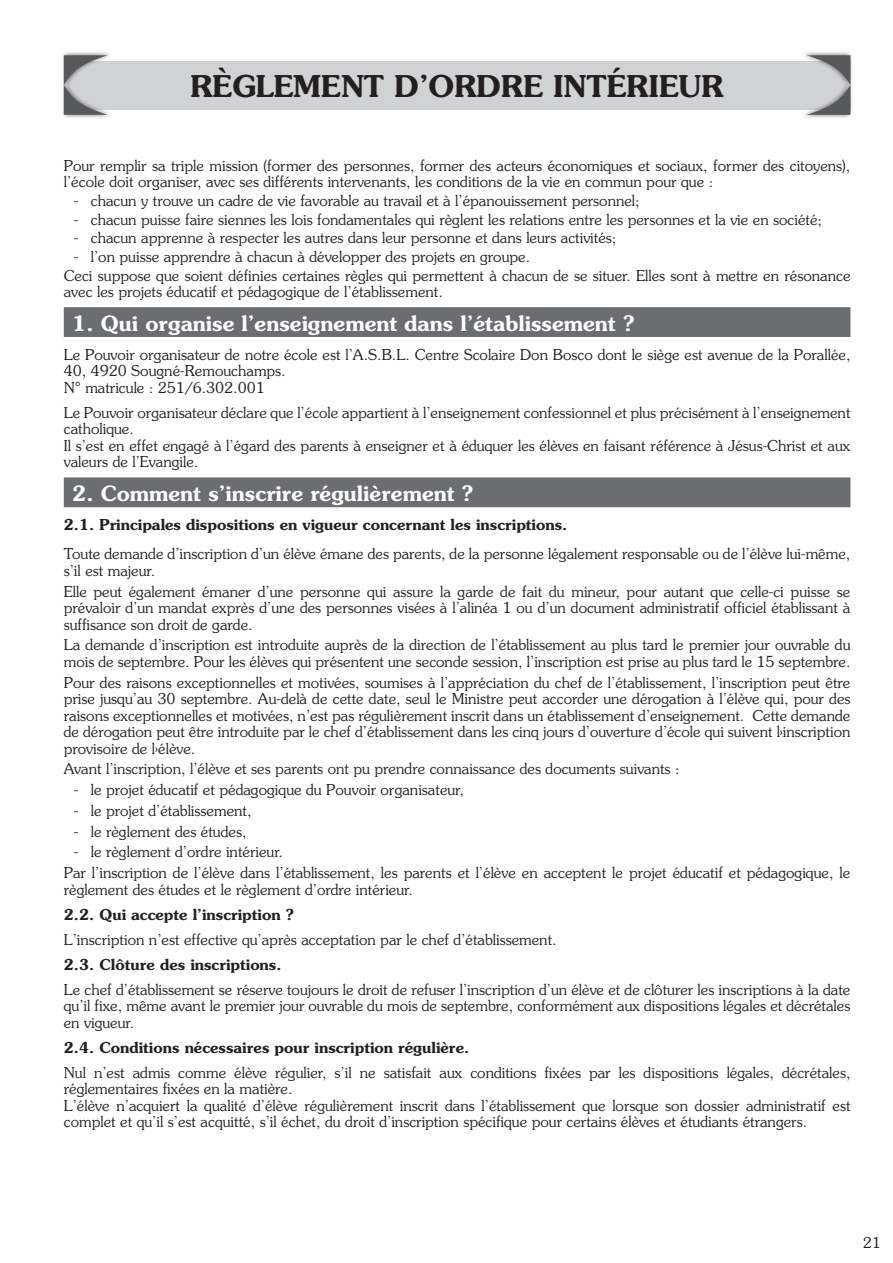
<style>
.page{position:relative;width:893px;height:1263px;background:#fff}
.page>*{position:absolute;margin:0;border:0;box-sizing:border-box;transform-origin:0 0}
.Titre_1{font:600 30px "Souvenir";color:#231f20}
.t1{font:600 21px "Souvenir";color:#fff}
.t2{font:300 15px/16.5px "Souvenir";color:#231f20}
.t3{font:600 15px "Souvenir";color:#231f20}
</style>
<div class="page">
<div style="left:64px;top:307px;width:786px;height:30px;background:#6c6d70"></div>
<div style="left:64px;top:477px;width:786px;height:30px;background:#6c6d70"></div>
<div style="left:64px;top:62px;width:786px;height:48px;background:#d1d2d4"></div>
<div style="left:61px;top:51px;width:53px;height:68px;background:#231f20;opacity:.55"></div>
<svg style="left:64px;top:55px;width:44px;height:60px"></svg>
<div style="left:801px;top:51px;width:52px;height:68px;background:#231f20;opacity:.55"></div>
<svg style="left:806px;top:55px;width:44px;height:60px"></svg>
<p class="Titre_1" style="left:190px;top:67px;width:535px">RÈGLEMENT D’ORDRE INTÉRIEUR</p>
<p class="t2" style="left:64px;top:157px;width:788px">Pour remplir sa triple mission (former des personnes, former des acteurs économiques et sociaux, former des citoyens), l’école doit organiser, avec ses différents intervenants, les conditions de la vie en commun pour que :</p>
<p class="t2" style="left:74px;top:192px;width:567px">- chacun y trouve un cadre de vie favorable au travail et à l’épanouissement personnel;</p>
<p class="t2" style="left:74px;top:211px;width:750px">- chacun puisse faire siennes les lois fondamentales qui règlent les relations entre les personnes et la vie en société;</p>
<p class="t2" style="left:74px;top:229px;width:544px">- chacun apprenne à respecter les autres dans leur personne et dans leurs activités;</p>
<p class="t2" style="left:74px;top:248px;width:458px">- l’on puisse apprendre à chacun à développer des projets en groupe.</p>
<p class="t2" style="left:64px;top:267px;width:788px">Ceci suppose que soient définies certaines règles qui permettent à chacun de se situer. Elles sont à mettre en résonance avec les projets éducatif et pédagogique de l’établissement.</p>
<p class="t1" style="left:72px;top:309px;width:564px">1. Qui organise l’enseignement dans l’établissement ?</p>
<p class="t2" style="left:64px;top:346px;width:788px">Le Pouvoir organisateur de notre école est l’A.S.B.L. Centre Scolaire Don Bosco dont le siège est avenue de la Porallée,<br>40, 4920 Sougné-Remouchamps.</p>
<p class="t2" style="left:64px;top:379px;width:203px">N° matricule : 251/6.302.001</p>
<p class="t2" style="left:64px;top:404px;width:788px">Le Pouvoir organisateur déclare que l’école appartient à l’enseignement confessionnel et plus précisément à l’enseignement catholique.</p>
<p class="t2" style="left:64px;top:437px;width:788px">Il s’est en effet engagé à l’égard des parents à enseigner et à éduquer les élèves en faisant référence à Jésus-Christ et aux valeurs de l’Evangile.</p>
<p class="t1" style="left:72px;top:480px;width:402px">2. Comment s’inscrire régulièrement ?</p>
<p class="t3" style="left:64px;top:515px;width:505px">2.1. Principales dispositions en vigueur concernant les inscriptions.</p>
<p class="t2" style="left:64px;top:545px;width:788px">Toute demande d’inscription d’un élève émane des parents, de la personne légalement responsable ou de l’élève lui-même, s’il est majeur.</p>
<p class="t2" style="left:64px;top:583px;width:788px;text-align:justify">Elle peut également émaner d’une personne qui assure la garde de fait du mineur, pour autant que celle-ci puisse se prévaloir d’un mandat exprès d’une des personnes visées à l’alinéa 1 ou d’un document administratif officiel établissant à suffisance son droit de garde.</p>
<p class="t2" style="left:64px;top:636px;width:788px">La demande d’inscription est introduite auprès de la direction de l’établissement au plus tard le premier jour ouvrable du mois de septembre. Pour les élèves qui présentent une seconde session, l’inscription est prise au plus tard le 15 septembre.</p>
<p class="t2" style="left:64px;top:674px;width:788px;text-align:justify">Pour des raisons exceptionnelles et motivées, soumises à l’appréciation du chef de l’établissement, l’inscription peut être prise jusqu’au 30 septembre. Au-delà de cette date, seul le Ministre peut accorder une dérogation à l’élève qui, pour des raisons exceptionnelles et motivées, n’est pas régulièrement inscrit dans un établissement d’enseignement. Cette demande de dérogation peut être introduite par le chef d’établissement dans les cinq jours d’ouverture d’école qui suivent l›inscription provisoire de l›élève.</p>
<p class="t2" style="left:64px;top:760px;width:617px">Avant l’inscription, l’élève et ses parents ont pu prendre connaissance des documents suivants :</p>
<p class="t2" style="left:74px;top:781px;width:392px">- le projet éducatif et pédagogique du Pouvoir organisateur,</p>
<p class="t2" style="left:74px;top:802px;width:179px">- le projet d’établissement,</p>
<p class="t2" style="left:74px;top:823px;width:174px">- le règlement des études,</p>
<p class="t2" style="left:74px;top:843px;width:211px">- le règlement d’ordre intérieur.</p>
<p class="t2" style="left:64px;top:864px;width:788px">Par l’inscription de l’élève dans l’établissement, les parents et l’élève en acceptent le projet éducatif et pédagogique, le règlement des études et le règlement d’ordre intérieur.</p>
<p class="t3" style="left:64px;top:904px;width:232px">2.2. Qui accepte l’inscription ?</p>
<p class="t2" style="left:64px;top:931px;width:494px">L’inscription n’est effective qu’après acceptation par le chef d’établissement.</p>
<p class="t3" style="left:64px;top:954px;width:219px">2.3. Clôture des inscriptions.</p>
<p class="t2" style="left:64px;top:981px;width:788px;text-align:justify">Le chef d’établissement se réserve toujours le droit de refuser l’inscription d’un élève et de clôturer les inscriptions à la date qu’il fixe, même avant le premier jour ouvrable du mois de septembre, conformément aux dispositions légales et décrétales en vigueur.</p>
<p class="t3" style="left:64px;top:1037px;width:407px">2.4. Conditions nécessaires pour inscription régulière.</p>
<p class="t2" style="left:64px;top:1064px;width:788px">Nul n’est admis comme élève régulier, s’il ne satisfait aux conditions fixées par les dispositions légales, décrétales, réglementaires fixées en la matière.</p>
<p class="t2" style="left:64px;top:1097px;width:788px">L’élève n’acquiert la qualité d’élève régulièrement inscrit dans l’établissement que lorsque son dossier administratif est complet et qu’il s’est acquitté, s’il échet, du droit d’inscription spécifique pour certains élèves et étudiants étrangers.</p>
<p class="t2" style="left:863px;top:1234px;width:19px">21</p>
</div>
